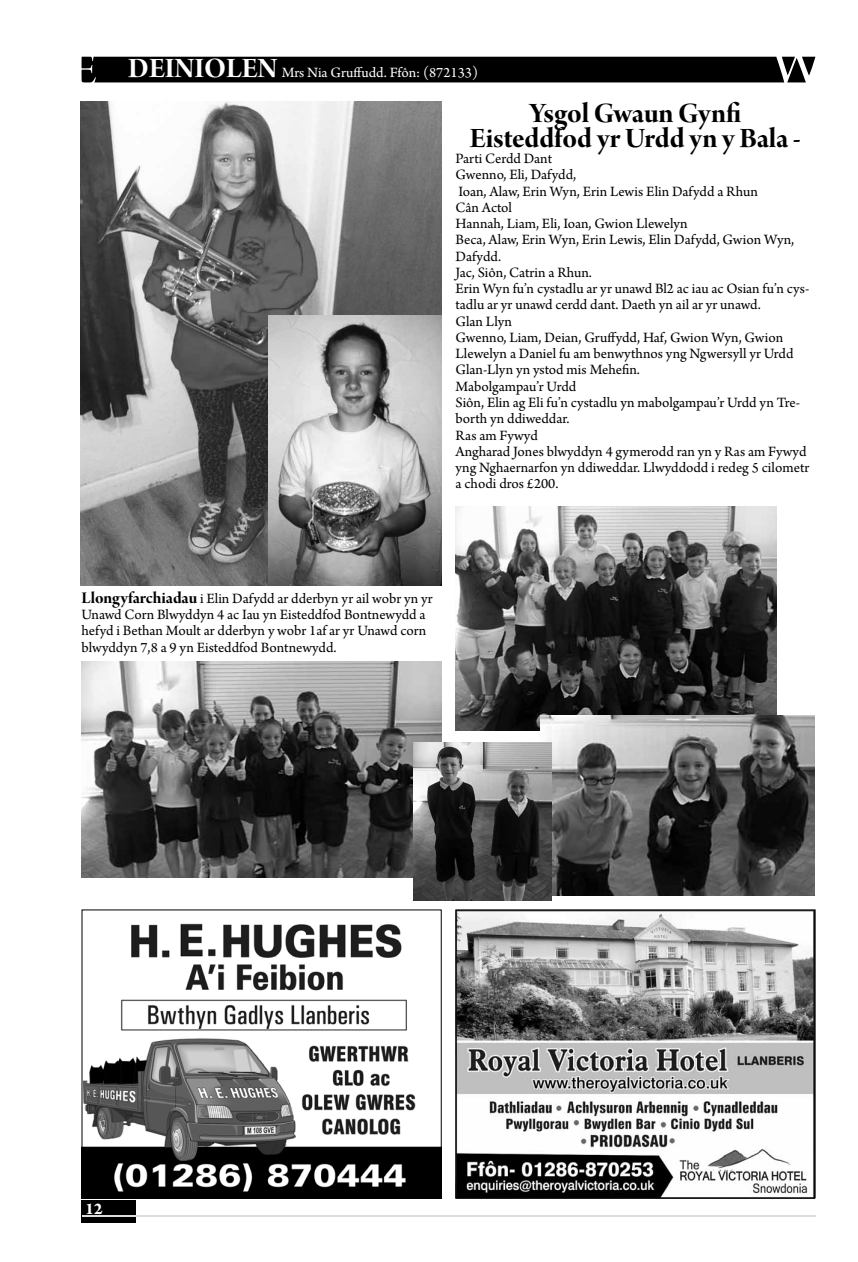
<style>
.page{position:relative;width:858px;height:1262px;background:#fff}
.page>*{position:absolute;margin:0;border:0;box-sizing:border-box;transform-origin:0 0}
.t1{font:30px/25px "Arno Pro Bold Display";letter-spacing:-.005em;color:#000;text-align:center}
.t2{font:700 17.5px "Arno Pro";color:#fff}
.t3{font:15px/16.2px "Arno Pro";color:#000}
.t4{font:15px "Arno Pro";color:#fff}
.s1{font-family:"Arno Pro Bold Display";font-size:30px}
.s2{font-family:"Arno Pro Bold Display";font-size:17.5px}
</style>
<div class="page">
<div style="left:81px;top:1199px;width:55px;height:23px;background:#000"></div>
<hr style="left:81px;top:1215px;width:734px;height:1px;background:#dcddde">
<img style="left:84px;top:923px;width:355px;height:273px">
<div style="left:82px;top:909px;width:359px;height:289px;border:1px solid #000"></div>
<div style="left:81px;top:57px;width:734px;height:25px;background:#000"></div>
<img style="left:81px;top:101px;width:360px;height:484px">
<img style="left:268px;top:315px;width:173px;height:270px">
<img style="left:457px;top:911px;width:356px;height:285px">
<div style="left:455px;top:909px;width:360px;height:289px;border:1px solid #000"></div>
<img style="left:81px;top:661px;width:360px;height:216px">
<img style="left:455px;top:506px;width:321px;height:224px">
<img style="left:540px;top:715px;width:274px;height:180px">
<img style="left:413px;top:742px;width:138px;height:158px">
<p class="t4" style="left:128px;top:64px;width:351px"><span class="s1">DEINIOLEN</span> Mrs Nia Gruffudd. Ffôn: (872133)</p>
<h1 class="t1" style="left:470px;top:102px;width:332px">Ysgol Gwaun Gynfi<br>Eisteddfod yr Urdd yn y Bala -</h1>
<p class="t3" style="left:455px;top:151px;width:355px">Parti Cerdd Dant<br>Gwenno, Eli, Dafydd,<br>Ioan, Alaw, Erin Wyn, Erin Lewis Elin Dafydd a Rhun<br>Cân Actol<br>Hannah, Liam, Eli, Ioan, Gwion Llewelyn<br>Beca, Alaw, Erin Wyn, Erin Lewis, Elin Dafydd, Gwion Wyn, Dafydd.<br>Jac, Siôn, Catrin a Rhun.<br>Erin Wyn fu’n cystadlu ar yr unawd Bl2 ac iau ac Osian fu’n cys&shy;tadlu ar yr unawd cerdd dant. Daeth yn ail ar yr unawd.<br>Glan Llyn<br>Gwenno, Liam, Deian, Gruffydd, Haf, Gwion Wyn, Gwion Llewelyn a Daniel fu am benwythnos yng Ngwersyll yr Urdd Glan-Llyn yn ystod mis Mehefin.<br>Mabolgampau’r Urdd<br>Siôn, Elin ag Eli fu’n cystadlu yn mabolgampau’r Urdd yn Tre&shy;borth yn ddiweddar.<br>Ras am Fywyd<br>Angharad Jones blwyddyn 4 gymerodd ran yn y Ras am Fywyd yng Nghaernarfon yn ddiweddar. Llwyddodd i redeg 5 cilometr a chodi dros £200.</p>
<p class="t3" style="left:81px;top:591px;width:353px"><span class="s2">Llongyfarchiadau</span> i Elin Dafydd ar dderbyn yr ail wobr yn yr Unawd Corn Blwyddyn 4 ac Iau yn Eisteddfod Bontnewydd a hefyd i Bethan Moult ar dderbyn y wobr 1af ar yr Unawd corn blwyddyn 7,8 a 9 yn Eisteddfod Bontnewydd.</p>
<p class="t2" style="left:85px;top:1198px;width:19px">12</p>
</div>
